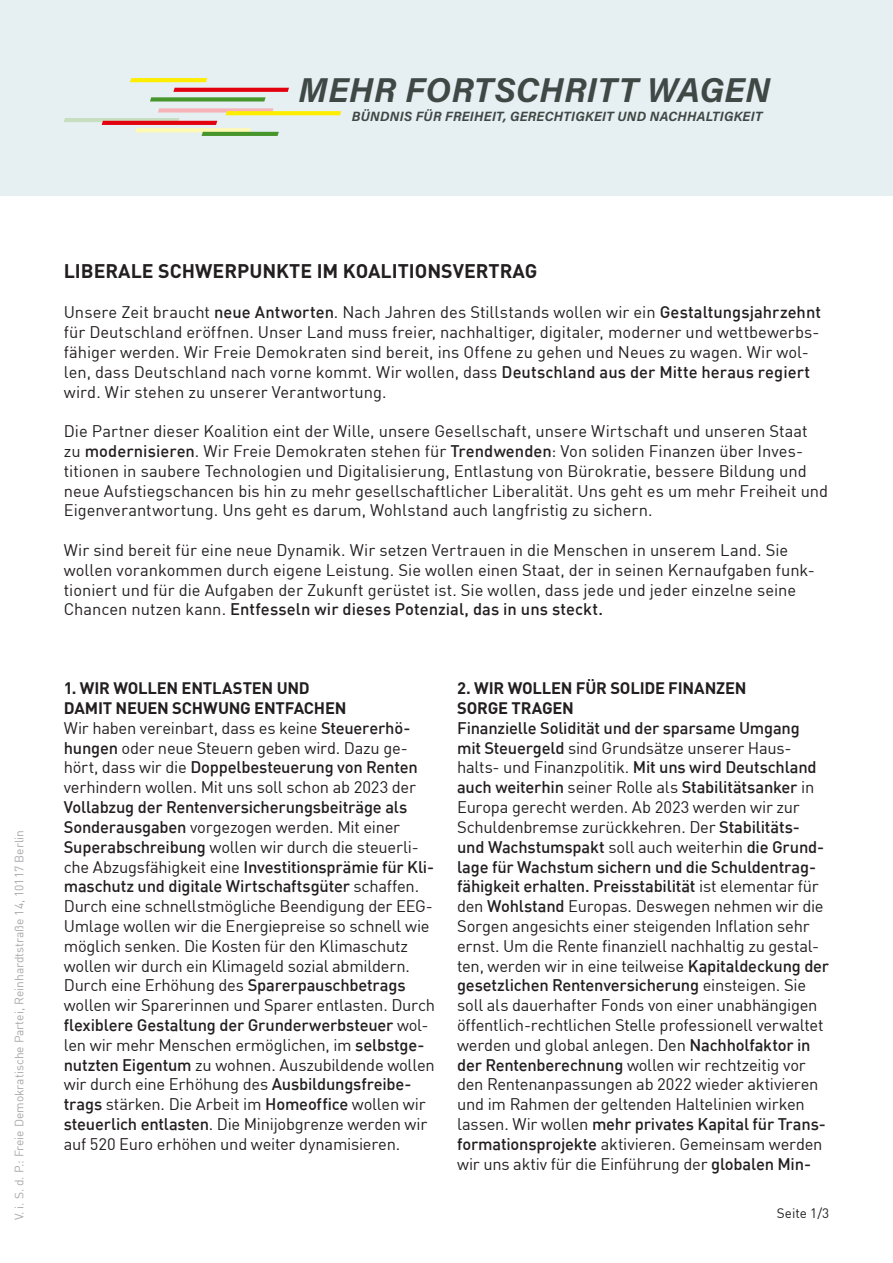
<style>
.page{position:relative;width:893px;height:1263px;background:#fff}
.page>*{position:absolute;margin:0;border:0;box-sizing:border-box;transform-origin:0 0}
.t1{font:italic 700 34.5px "Acumin Pro";letter-spacing:.01em;color:#404846}
.t2{font:700 19.5px "DIN";color:#231f20}
.t3{font:16.5px/19.8px "DIN";letter-spacing:-.005em;color:#231f20}
.t4{font:700 16.5px/19.8px "DIN";letter-spacing:-.015em;color:#231f20}
.t5{font:italic 700 13.5px "Acumin Pro";letter-spacing:.02em;color:#404846}
.t6{font:13.5px "DIN";color:#231f20}
.t7{font:12px "DIN";color:#a8a9ad}
.s1{font-weight:500}
.s2{font-weight:700}
</style>
<div class="page">
<div style="left:0;top:0;width:893px;height:196px;background:#e6f0f2"></div>
<svg style="left:64px;top:108px;width:277px;height:28px"></svg>
<svg style="left:130px;top:78px;width:77px;height:4px"></svg>
<svg style="left:150px;top:88px;width:139px;height:13px"></svg>
<h1 class="t1" style="left:299px;top:65px;width:473px">MEHR FORTSCHRITT WAGEN</h1>
<p class="t5" style="left:352px;top:107px;width:412px">BÜNDNIS FÜR FREIHEIT, GERECHTIGKEIT UND NACHHALTIGKEIT</p>
<p class="t7" style="left:12px;top:1220px;width:392px;rotate:-90deg">V. i. S. d. P.: Freie Demokratische Partei, Reinhardtstraße 14, 10117 Berlin</p>
<p class="t2" style="left:64px;top:258px;width:475px">LIBERALE SCHWERPUNKTE IM KOALITIONSVERTRAG</p>
<p class="t3" style="left:64px;top:302px;width:759px">Unsere Zeit braucht <span class="s1">neue Antworten</span>. Nach Jahren des Stillstands wollen wir ein <span class="s1">Gestaltungsjahrzehnt </span>für Deutschland eröffnen. Unser Land muss freier, nachhaltiger, digitaler, moderner und wettbewerbs&shy;fähiger werden. Wir Freie Demokraten sind bereit, ins Offene zu gehen und Neues zu wagen. Wir wol&shy;len, dass Deutschland nach vorne kommt. Wir wollen, dass <span class="s1">Deutschland aus der Mitte heraus regiert </span>wird. Wir stehen zu unserer Verantwortung.</p>
<p class="t3" style="left:64px;top:421px;width:766px">Die Partner dieser Koalition eint der Wille, unsere Gesellschaft, unsere Wirtschaft und unseren Staat zu <span class="s1">modernisieren</span>. Wir Freie Demokraten stehen für <span class="s1">Trendwenden</span>: Von soliden Finanzen über Inves&shy;titionen in saubere Technologien und Digitalisierung, Entlastung von Bürokratie, bessere Bildung und neue Aufstiegschancen bis hin zu mehr gesellschaftlicher Liberalität. Uns geht es um mehr Freiheit und Eigenverantwortung. Uns geht es darum, Wohlstand auch langfristig zu sichern.</p>
<p class="t3" style="left:64px;top:540px;width:753px">Wir sind bereit für eine neue Dynamik. Wir setzen Vertrauen in die Menschen in unserem Land. Sie wollen vorankommen durch eigene Leistung. Sie wollen einen Staat, der in seinen Kernaufgaben funk&shy;tioniert und für die Aufgaben der Zukunft gerüstet ist. Sie wollen, dass jede und jeder einzelne seine Chancen nutzen kann. <span class="s1">Entfesseln wir dieses Potenzial, das in uns steckt.</span></p>
<p class="t3" style="left:64px;top:678px;width:355px"><span class="s2">1. WIR WOLLEN ENTLASTEN UND<br>DAMIT NEUEN SCHWUNG ENTFACHEN<br></span>Wir haben vereinbart, dass es keine <span class="s1">Steuererhö&shy;hungen</span> oder neue Steuern geben wird. Dazu ge&shy;hört, dass wir die <span class="s1">Doppelbesteuerung von Renten </span>verhindern wollen. Mit uns soll schon ab 2023 der</p>
<p class="t3" style="left:64px;top:797px;width:373px"><span class="s1">Vollabzug der Rentenversicherungsbeiträge als Sonderausgaben</span> vorgezogen werden. Mit einer <span class="s1">Superabschreibung</span> wollen wir durch die steuerli&shy;che Abzugsfähigkeit eine <span class="s1">Investitionsprämie für Kli&shy;maschutz und digitale Wirtschaftsgüter</span> schaffen.<br>Durch eine schnellstmögliche Beendigung der EEG-Umlage wollen wir die Energiepreise so schnell wie möglich senken. Die Kosten für den Klimaschutz wollen wir durch ein Klimageld sozial abmildern.<br>Durch eine Erhöhung des <span class="s1">Sparerpauschbetrags </span>wollen wir Sparerinnen und Sparer entlasten. Durch <span class="s1">flexiblere Gestaltung der Grunderwerbsteuer</span> wol&shy;len wir mehr Menschen ermöglichen, im <span class="s1">selbstge&shy;nutzten Eigentum</span> zu wohnen. Auszubildende wollen wir durch eine Erhöhung des <span class="s1">Ausbildungsfreibe&shy;trags</span> stärken. Die Arbeit im <span class="s1">Homeoffice</span> wollen wir <span class="s1">steuerlich entlasten</span>. Die Minijobgrenze werden wir auf 520 Euro erhöhen und weiter dynamisieren.</p>
<p class="t4" style="left:457px;top:678px;width:291px">2. WIR WOLLEN FÜR SOLIDE FINANZEN<br>SORGE TRAGEN</p>
<p class="t3" style="left:457px;top:718px;width:374px"><span class="s1">Finanzielle Solidität und der sparsame Umgang<br>mit Steuergeld</span> sind Grundsätze unserer Haus&shy;halts- und Finanzpolitik. <span class="s1">Mit uns wird Deutschland auch weiterhin</span> seiner Rolle als <span class="s1">Stabilitätsanker</span> in Europa gerecht werden. Ab 2023 werden wir zur Schuldenbremse zurückkehren. Der <span class="s1">Stabilitäts&shy;und Wachstumspakt</span> soll auch weiterhin <span class="s1">die Grund&shy;lage für Wachstum sichern und die Schuldentrag&shy;fähigkeit erhalten. Preisstabilität</span> ist elementar für den <span class="s1">Wohlstand</span> Europas. Deswegen nehmen wir die Sorgen angesichts einer steigenden Inflation sehr ernst. Um die Rente finanziell nachhaltig zu gestal&shy;ten, werden wir in eine teilweise <span class="s1">Kapitaldeckung der gesetzlichen Rentenversicherung</span> einsteigen. Sie soll als dauerhafter Fonds von einer unabhängigen öffentlich-rechtlichen Stelle professionell verwaltet werden und global anlegen. Den <span class="s1">Nachholfaktor in der Rentenberechnung</span> wollen wir rechtzeitig vor den Rentenanpassungen ab 2022 wieder aktivieren und im Rahmen der geltenden Haltelinien wirken lassen. Wir wollen <span class="s1">mehr privates Kapital für Trans&shy;formationsprojekte</span> aktivieren. Gemeinsam werden wir uns aktiv für die Einführung der <span class="s1">globalen Min-</span></p>
<p class="t6" style="left:777px;top:1204px;width:54px">Seite 1/3</p>
</div>
